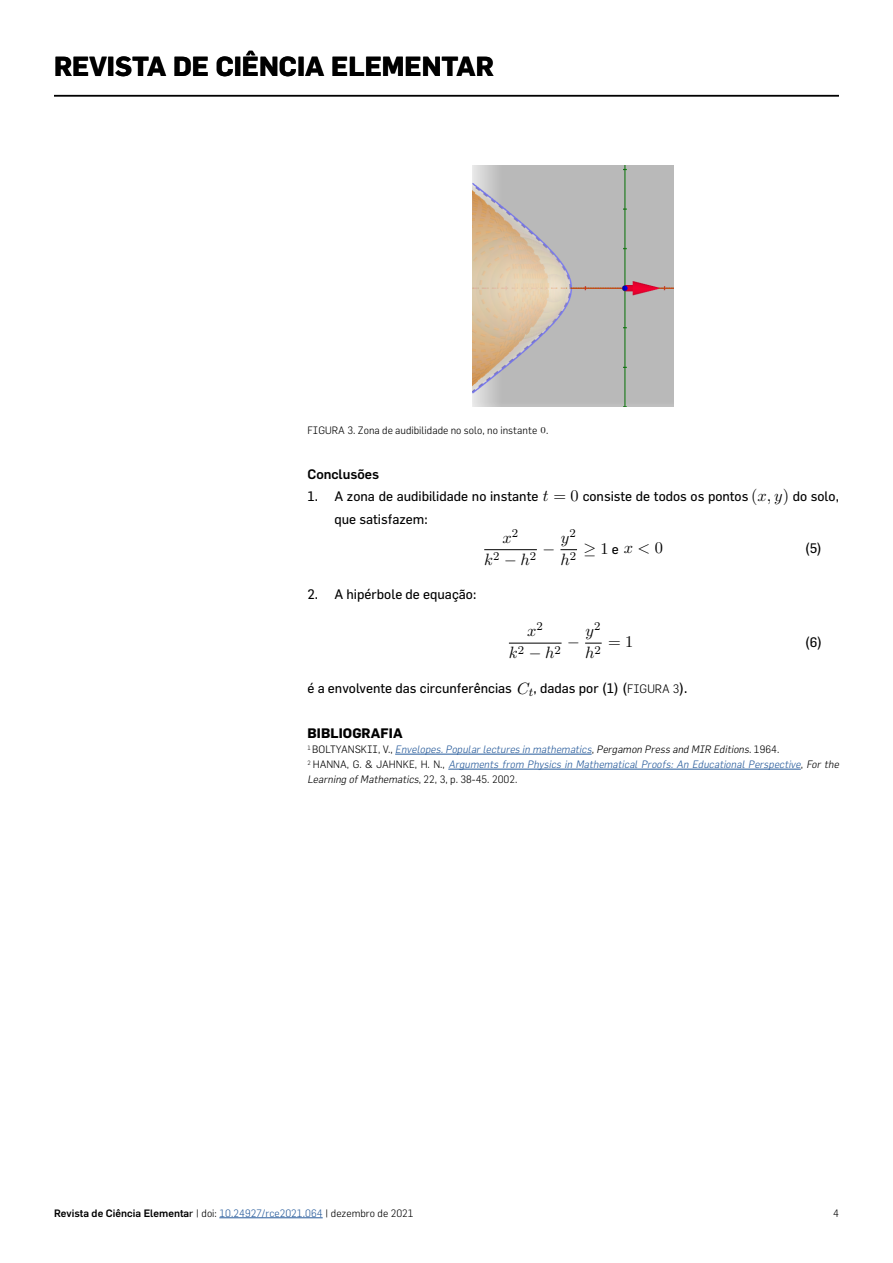
<style>
.page{position:relative;width:893px;height:1263px;background:#fff}
.page>*{position:absolute;margin:0;border:0;box-sizing:border-box;transform-origin:0 0}
.t1{font:700 27px "Flama";color:#000}
.t2{font:16.35px/22.4px "CMMI10";color:#000}
.t3{font:16.35px "CMR10";color:#000}
.t4{font:13.5px/22.5px "Flama";color:#000}
.t5{font:700 13.5px "Flama";letter-spacing:.01em;color:#000}
.t6{font:500 13.5px "Flama";color:#000}
.t7{font:italic 300 10.5px/15px "Flama";color:#275b9b}
.t8{font:500 10.5px "Flama";color:#000}
.t9{font:300 10.5px "Flama";color:#000}
.s1{font-family:"CMR6";font-weight:400;font-size:9px}
.s2{font-family:"CMMI10";font-size:16.35px}
.s3{font-family:"CMR10";font-size:16.35px}
.s4{font-family:"CMSY10"}
.s5{font-family:"CMR10"}
.s6{font-family:"Flama";font-size:13.5px}
.s7{font-family:"CMMI10"}
.s8{font-weight:300;font-size:12px}
.s9{font-style:normal;color:#000}
.s10{color:#000}
.s11{font-weight:400}
.s12{font-weight:300}
.s13{font-weight:300;color:#275b9b}
</style>
<div class="page">
<hr style="left:54px;top:95px;width:785px;height:1px;background:#000">
<hr style="left:395px;top:754px;width:197px;height:1px;background:#275b9b">
<hr style="left:448px;top:769px;width:353px;height:1px;background:#275b9b">
<img style="left:473px;top:166px;width:201px;height:240px">
<hr style="left:484px;top:549px;width:53px;height:1px;background:#000">
<svg style="left:560px;top:549px;width:17px;height:1px"></svg>
<hr style="left:509px;top:643px;width:53px;height:1px;background:#000">
<svg style="left:585px;top:643px;width:17px;height:1px"></svg>
<hr style="left:219px;top:1217px;width:104px;height:1px;background:#275b9b">
<h1 class="t1" style="left:54px;top:50px;width:441px">REVISTA DE CIÊNCIA ELEMENTAR</h1>
<p class="t9" style="left:307px;top:423px;width:242px">FIGURA 3. Zona de audibilidade no solo, no instante <span class="s1">0</span>.</p>
<p class="t6" style="left:307px;top:465px;width:73px">Conclusões</p>
<p class="t4" style="left:334px;top:485px;width:506px;text-indent:-27px">1. A zona de audibilidade no instante <span class="s2">t</span> <span class="s3">= 0</span> consiste de todos os pontos <span class="s3">(</span><span class="s2">x, y</span><span class="s3">)</span> do solo, que satisfazem:</p>
<h2 class="t2" style="left:484px;top:527px;width:72px;text-indent:18px">x<sup>2<br></sup>k<sup>2</sup> <span class="s4">−</span>h<sup>2</sup> <sup>−</sup></h2>
<h2 class="t2" style="left:561px;top:527px;width:16px">y<sup>2</sup></h2>
<h2 class="t2" style="left:560px;top:537px;width:104px">h<sub>2</sub> <span class="s4">≥</span><span class="s5">1</span> <span class="s6">e</span> x&lt;<span class="s5">0</span></h2>
<p class="t4" style="left:805px;top:536px;width:19px">(5)</p>
<p class="t4" style="left:307px;top:582px;width:170px">2. A hipérbole de equação:</p>
<h2 class="t2" style="left:509px;top:621px;width:72px;text-indent:18px">x<sup>2<br></sup>k<sup>2</sup> <span class="s4">−</span>h<sup>2</sup> <sup>−</sup></h2>
<h2 class="t2" style="left:586px;top:621px;width:16px">y<sup>2</sup></h2>
<h2 class="t3" style="left:585px;top:632px;width:50px"><span class="s7">h</span><sub>2</sub> =1</h2>
<p class="t4" style="left:307px;top:677px;width:381px">é a envolvente das circunferências <span class="s2">C</span><sub>t</sub>, dadas por (1) (<span class="s8">FIGURA 3</span>).</p>
<p class="t5" style="left:307px;top:725px;width:97px">BIBLIOGRAFIA</p>
<p class="t7" style="left:307px;top:742px;width:535px"><sup>1</sup> <span class="s9">B O LT YA N S K I I , V. ,</span> Envelopes.Popular lectures in mathematics<span class="s9">,</span> <span class="s10">Pergamon Press and MIR Editions</span><span class="s9">. 1 9 6 4 .<br></span><sup>2</sup> <span class="s9">H A N N A , G . &amp; J A H N K E , H . N . ,</span> Arguments from Physics in Mathematical Proofs: An Educational Perspective<span class="s9">,</span> <span class="s10">For the<br>Learning ofMathematics</span><span class="s9">, 2 2 , 3 , p . 3 8 - 4 5 . 2 0 0 2 .</span></p>
<p class="t4" style="left:805px;top:631px;width:19px">(6)</p>
<p class="t8" style="left:54px;top:1206px;width:361px">Revista de Ciência Elementa<span class="s11">r</span> <span class="s12">| doi:</span> <span class="s13">10.24927/rce2021.064</span> <span class="s12">| dezembro de 2021</span></p>
<p class="t9" style="left:833px;top:1207px;width:7px">4</p>
</div>
